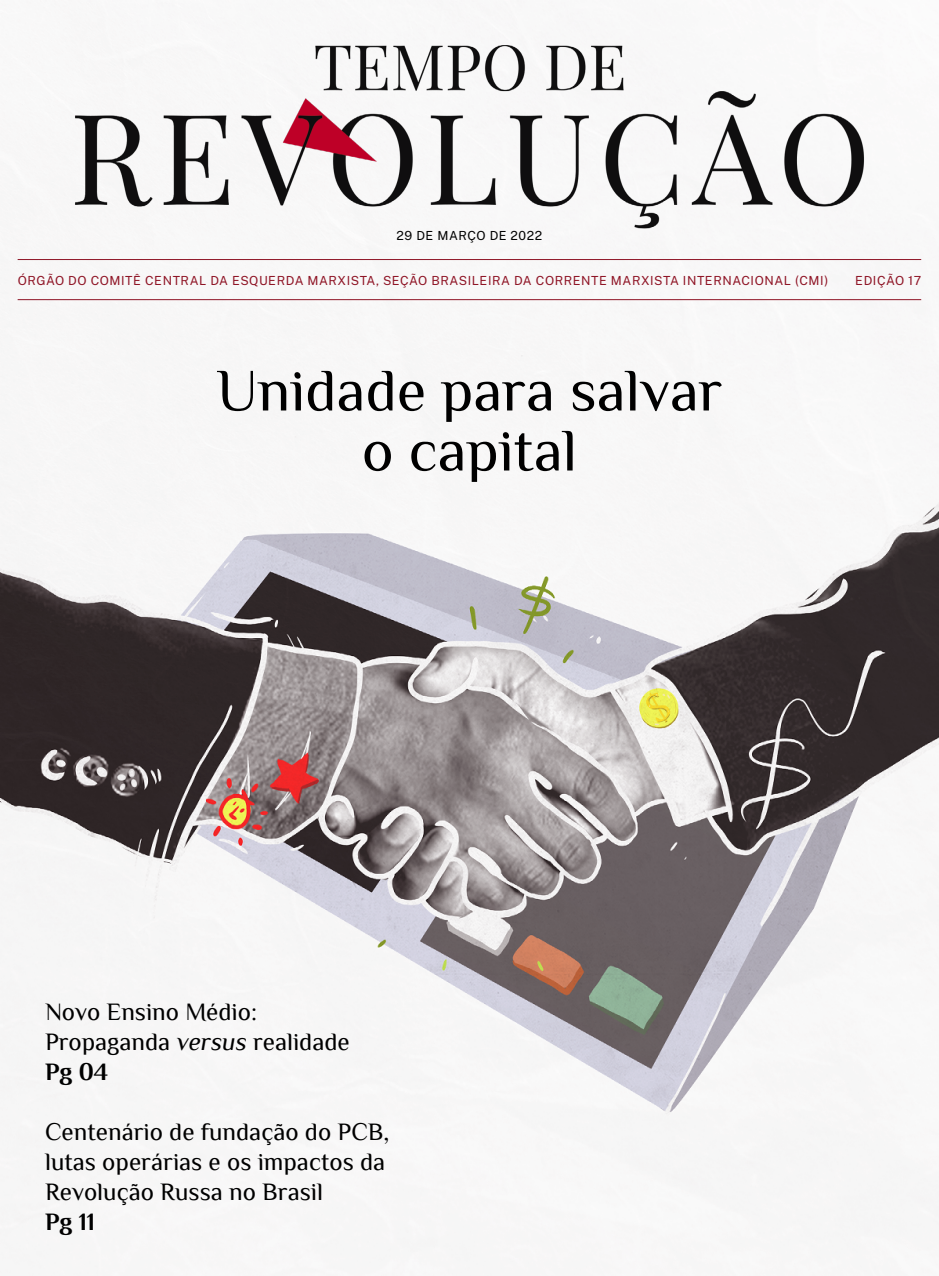
<style>
.page{position:relative;width:939px;height:1276px;background:#fff}
.page>*{position:absolute;margin:0;border:0;box-sizing:border-box;transform-origin:0 0}
.t1{font:60px/60px "Philosopher";color:#000;text-align:center}
.t2{font:25px/30px "Philosopher";color:#000}
.t3{font:700 25px "Philosopher";color:#000}
.t4{font:12.5px "Public Sans";letter-spacing:.045em;color:#8f1526}
.t5{font:12.5px "Public Sans";letter-spacing:.045em;color:#000}
.s1{font-style:italic}
.s2{font-weight:700}
</style>
<div class="page">
<img style="left:0;top:248px;width:939px;height:1025px">
<img style="left:22px;top:45px;width:843px;height:187px">
<hr style="left:18px;top:259px;width:903px;height:1px;background:#8f1526">
<hr style="left:18px;top:299px;width:903px;height:1px;background:#8f1526">
<p class="t5" style="left:397px;top:226px;width:147px">29 DE MARÇO DE 2022</p>
<p class="t4" style="left:18px;top:271px;width:812px">ÓRGÃO DO COMITÊ CENTRAL DA ESQUERDA MARXISTA, SEÇÃO BRASILEIRA DA CORRENTE MARXISTA INTERNACIONAL (CMI)</p>
<p class="t4" style="left:855px;top:271px;width:68px">EDIÇÃO 17</p>
<h1 class="t1" style="left:216px;top:361px;width:508px">Unidade para salvar o capital</h1>
<p class="t2" style="left:45px;top:997px;width:306px">Novo Ensino Médio:<br>Propaganda <span class="s1">versus</span> realidade<br><span class="s2">Pg 04</span></p>
<p class="t2" style="left:45px;top:1117px;width:346px">Centenário de fundação do PCB, lutas operárias e os impactos da<br>Revolução Russa no Brasil</p>
<p class="t3" style="left:45px;top:1208px;width:51px">Pg 11</p>
</div>
